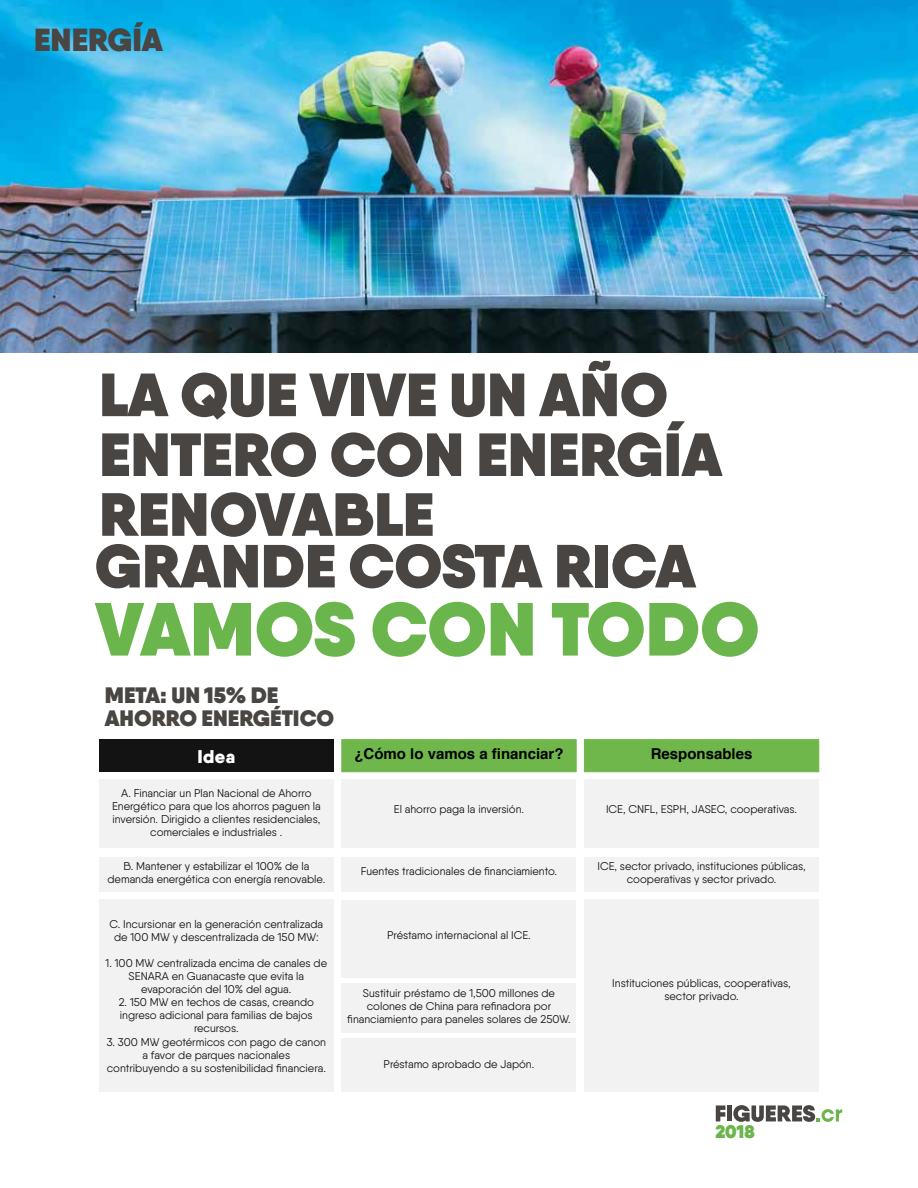
<style>
.page{position:relative;width:918px;height:1188px;background:#fff}
.page>*{position:absolute;margin:0;border:0;box-sizing:border-box;transform-origin:0 0}
.t1{font:800 60.9px/59.8px "Qanelas";color:#484543}
.t2{font:800 31.95px "Qanelas";color:#484543}
.t3{font:800 22.35px/22.8px "Qanelas";color:#484543}
.t4{font:900 18.45px "Qanelas";color:#fff}
.t5{font:800 18.15px "Qanelas";color:#6bb64c}
.t6{font:700 15px "Helvetica";color:#000101}
.t7{font:11.25px/13px "Qanelas";color:#131313;text-align:center}
</style>
<div class="page">
<img style="left:0;top:0;width:918px;height:352px">
<svg style="left:716px;top:1105px;width:9px;height:16px"></svg>
<div style="left:727px;top:1105px;width:5px;height:16px;background:#484543"></div>
<svg style="left:733px;top:1105px;width:109px;height:17px"></svg>
<div style="left:99px;top:900px;width:235px;height:192px;background:#f2f2f2"></div>
<div style="left:99px;top:779px;width:235px;height:68px;background:#f2f2f2"></div>
<div style="left:342px;top:779px;width:234px;height:68px;background:#f2f2f2"></div>
<div style="left:584px;top:779px;width:235px;height:68px;background:#f2f2f2"></div>
<div style="left:99px;top:740px;width:235px;height:32px;background:#131313"></div>
<div style="left:342px;top:740px;width:234px;height:32px;background:#70b74b"></div>
<div style="left:584px;top:740px;width:235px;height:32px;background:#70b74b"></div>
<div style="left:99px;top:857px;width:235px;height:35px;background:#f2f2f2"></div>
<div style="left:342px;top:857px;width:234px;height:35px;background:#f2f2f2"></div>
<div style="left:584px;top:857px;width:235px;height:35px;background:#f2f2f2"></div>
<div style="left:342px;top:900px;width:234px;height:78px;background:#f2f2f2"></div>
<div style="left:584px;top:900px;width:235px;height:192px;background:#f2f2f2"></div>
<div style="left:342px;top:983px;width:234px;height:50px;background:#f2f2f2"></div>
<div style="left:342px;top:1039px;width:234px;height:53px;background:#f2f2f2"></div>
<svg style="left:95px;top:603px;width:156px;height:53px"></svg>
<svg style="left:257px;top:602px;width:98px;height:55px"></svg>
<svg style="left:373px;top:602px;width:112px;height:55px"></svg>
<svg style="left:491px;top:603px;width:42px;height:53px;background:#85c36c"></svg>
<svg style="left:552px;top:602px;width:206px;height:55px"></svg>
<svg style="left:96px;top:544px;width:162px;height:44px"></svg>
<svg style="left:264px;top:545px;width:71px;height:42px"></svg>
<svg style="left:350px;top:544px;width:193px;height:44px"></svg>
<svg style="left:557px;top:545px;width:37px;height:42px"></svg>
<div style="left:596px;top:545px;width:12px;height:42px;background:#484543"></div>
<svg style="left:612px;top:544px;width:84px;height:44px"></svg>
<h2 class="t2" style="left:34px;top:19px;width:130px">ENERGÍA</h2>
<h1 class="t1" style="left:99px;top:364px;width:624px">LA QUE VIVE UN AÑO<br>ENTERO CON ENERGÍA<br>RENOVABLE</h1>
<h3 class="t3" style="left:105px;top:684px;width:231px">META: UN 15% DE<br>AHORRO ENERGÉTICO</h3>
<h3 class="t4" style="left:198px;top:744px;width:39px">Idea</h3>
<h3 class="t6" style="left:354px;top:741px;width:211px">¿Cómo lo vamos a financiar?</h3>
<h3 class="t6" style="left:651px;top:741px;width:103px">Responsables</h3>
<p class="t7" style="left:112px;top:786px;width:210px">A. Financiar un Plan Nacional de Ahorro Energético para que los ahorros paguen la inversión. Dirigido a clientes residenciales, comerciales e industriales .</p>
<p class="t7" style="left:394px;top:803px;width:132px">El ahorro paga la inversión.</p>
<p class="t7" style="left:606px;top:803px;width:193px">ICE, CNFL, ESPH, JASEC, cooperativas.</p>
<p class="t7" style="left:107px;top:860px;width:219px">B. Mantener y estabilizar el 100% de la demanda energética con energía renovable.</p>
<p class="t7" style="left:361px;top:864px;width:198px">Fuentes tradicionales de financiamiento.</p>
<p class="t7" style="left:110px;top:918px;width:215px">C. Incursionar en la generación centralizada de 100 MW y descentralizada de 150 MW:</p>
<p class="t7" style="left:106px;top:957px;width:223px">1. 100 MW centralizada encima de canales de<br>SENARA en Guanacaste que evita la evaporación del 10% del agua.</p>
<p class="t7" style="left:119px;top:996px;width:197px">2. 150 MW en techos de casas, creando ingreso adicional para familias de bajos recursos.</p>
<p class="t7" style="left:107px;top:1035px;width:221px">3. 300 MW geotérmicos con pago de canon a favor de parques nacionales contribuyendo a su sostenibilidad financiera.</p>
<p class="t7" style="left:598px;top:860px;width:210px">ICE, sector privado, instituciones públicas, cooperativas y sector privado.</p>
<p class="t7" style="left:387px;top:928px;width:145px">Préstamo internacional al ICE.</p>
<p class="t7" style="left:612px;top:976px;width:180px">Instituciones públicas, cooperativas,</p>
<p class="t7" style="left:363px;top:987px;width:194px">Sustituir préstamo de 1,500 millones de</p>
<p class="t7" style="left:664px;top:989px;width:76px">sector privado.</p>
<p class="t7" style="left:347px;top:1000px;width:225px">colones de China para refinadora por financiamiento para paneles solares de 250W.</p>
<p class="t7" style="left:384px;top:1058px;width:152px">Préstamo aprobado de Japón.</p>
<h3 class="t5" style="left:716px;top:1120px;width:41px">2018</h3>
</div>
